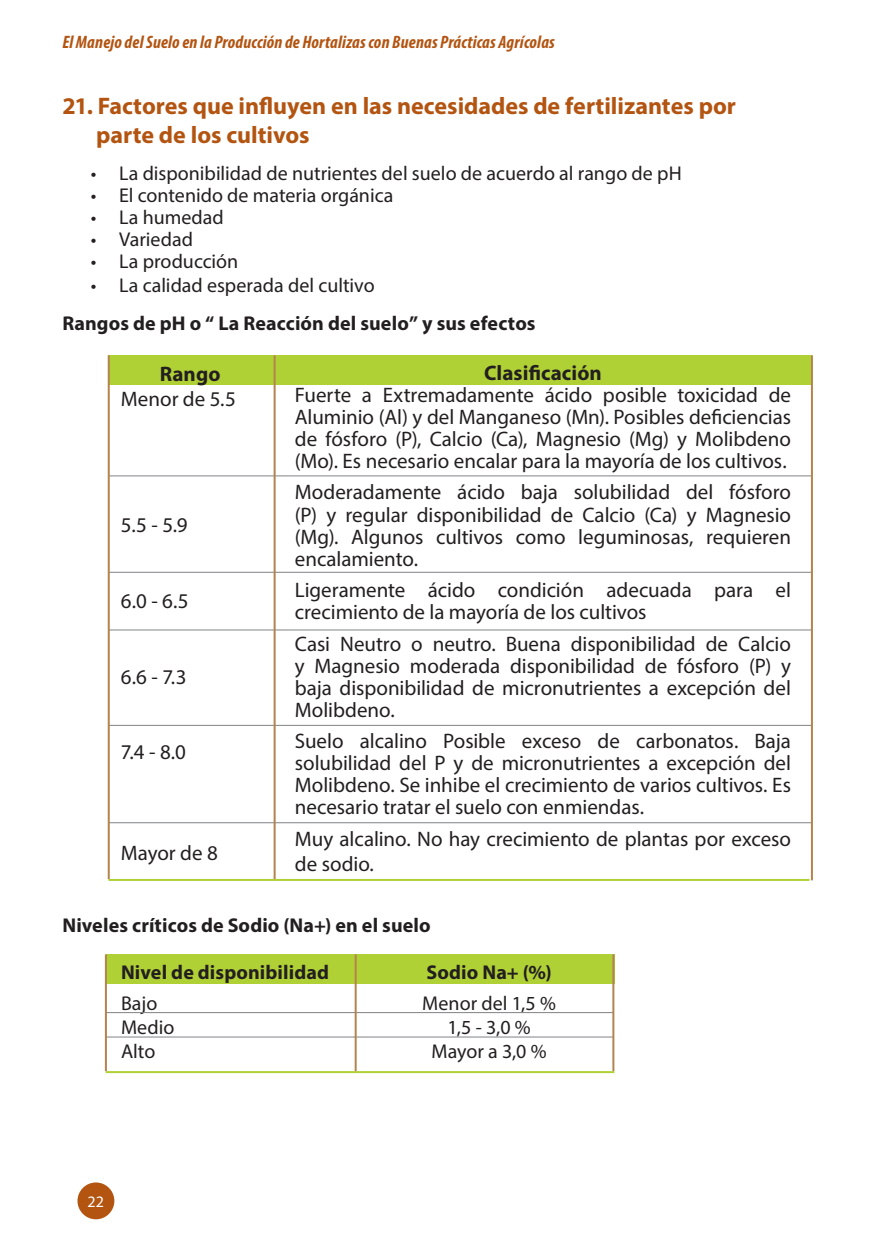
<style>
.page{position:relative;width:896px;height:1236px;background:#fff}
.page>*{position:absolute;margin:0;border:0;box-sizing:border-box;transform-origin:0 0}
.t1{font:700 24px/28.8px "Myriad Pro";color:#b35411}
.t2{font:21px/22px "Myriad Pro";letter-spacing:-.005em;color:#231f20;text-align:justify}
.t3{font:700 21px "Myriad Pro";letter-spacing:.005em;color:#231f20}
.t4{font:20px "Myriad Pro";color:#231f20}
.t5{font:700 20px "Myriad Pro";letter-spacing:.005em;color:#231f20}
.t6{font:italic 700 condensed 18px "Myriad Pro";letter-spacing:.01em;color:#b35411}
.t7{font:16px "Myriad Pro";color:#fff}
</style>
<div class="page">
<div style="left:77px;top:1182px;width:37px;height:37px;background:#b35411;border-radius:50%"></div>
<div style="left:109px;top:355px;width:703px;height:30px;background:#b0d136"></div>
<hr style="left:108px;top:879px;width:701px;height:2px;background:#b0d136">
<hr style="left:108px;top:572px;width:704px;height:1px;background:#808285">
<hr style="left:108px;top:725px;width:704px;height:1px;background:#808285">
<hr style="left:108px;top:822px;width:704px;height:1px;background:#808285">
<hr style="left:108px;top:629px;width:704px;height:1px;background:#808285">
<hr style="left:108px;top:475px;width:703px;height:1px;background:#808285">
<hr style="left:108px;top:355px;width:2px;height:524px;background:#b4834e">
<hr style="left:274px;top:355px;width:2px;height:524px;background:#b4834e">
<hr style="left:811px;top:355px;width:2px;height:525px;background:#b4834e">
<div style="left:106px;top:954px;width:508px;height:30px;background:#b0d136"></div>
<hr style="left:106px;top:1071px;width:508px;height:2px;background:#b0d136">
<hr style="left:106px;top:1036px;width:508px;height:1px;background:#808285">
<hr style="left:106px;top:1012px;width:507px;height:1px;background:#808285">
<hr style="left:105px;top:954px;width:2px;height:117px;background:#b4834e">
<hr style="left:355px;top:954px;width:2px;height:117px;background:#b4834e">
<hr style="left:612px;top:954px;width:2px;height:117px;background:#b4834e">
<p class="t6" style="left:62px;top:31px;width:494px">El Manejo del Suelo en la Producción de Hortalizas con Buenas Prácticas Agrícolas</p>
<p class="t1" style="left:96px;top:91px;width:641px;text-indent:-34px">21. Factores que influyen en las necesidades de fertilizantes por parte de los cultivos</p>
<p class="t4" style="left:91px;top:161px;width:592px">• La disponibilidad de nutrientes del suelo de acuerdo al rango de pH</p>
<p class="t4" style="left:91px;top:183px;width:304px">• El contenido de materia orgánica</p>
<p class="t4" style="left:91px;top:205px;width:135px">• La humedad</p>
<p class="t4" style="left:91px;top:227px;width:104px">• Variedad</p>
<p class="t4" style="left:91px;top:249px;width:149px">• La producción</p>
<p class="t4" style="left:91px;top:273px;width:285px">• La calidad esperada del cultivo</p>
<p class="t5" style="left:62px;top:310px;width:475px">Rangos de pH o “ La Reacción del suelo” y sus efectos</p>
<p class="t3" style="left:160px;top:360px;width:62px">Rango</p>
<p class="t2" style="left:121px;top:388px;width:116px">Menor de 5.5</p>
<p class="t3" style="left:484px;top:359px;width:119px">Clasificación</p>
<p class="t2" style="left:295px;top:383px;width:498px">Fuerte a Extremadamente ácido posible toxicidad de Aluminio (Al) y del Manganeso (Mn). Posibles deficiencias de fósforo (P), Calcio (Ca), Magnesio (Mg) y Molibdeno (Mo). Es necesario encalar para la mayoría de los cultivos.</p>
<p class="t2" style="left:295px;top:481px;width:498px">Moderadamente ácido baja solubilidad del fósforo (P) y regular disponibilidad de Calcio (Ca) y Magnesio (Mg). Algunos cultivos como leguminosas, requieren encalamiento.</p>
<p class="t2" style="left:295px;top:579px;width:498px">Ligeramente ácido condición adecuada para el crecimiento de la mayoría de los cultivos</p>
<p class="t2" style="left:295px;top:632px;width:498px">Casi Neutro o neutro. Buena disponibilidad de Calcio y Magnesio moderada disponibilidad de fósforo (P) y baja disponibilidad de micronutrientes a excepción del Molibdeno.</p>
<p class="t2" style="left:295px;top:730px;width:498px">Suelo alcalino Posible exceso de carbonatos. Baja solubilidad del P y de micronutrientes a excepción del Molibdeno. Se inhibe el crecimiento de varios cultivos. Es necesario tratar el suelo con enmiendas.</p>
<p class="t2" style="left:295px;top:826px;width:497px;line-height:25.2px">Muy alcalino. No hay crecimiento de plantas por exceso de sodio.</p>
<p class="t2" style="left:121px;top:514px;width:68px">5.5 - 5.9</p>
<p class="t2" style="left:121px;top:590px;width:69px">6.0 - 6.5</p>
<p class="t2" style="left:121px;top:665px;width:67px">6.6 - 7.3</p>
<p class="t2" style="left:121px;top:741px;width:67px">7.4 - 8.0</p>
<p class="t2" style="left:121px;top:842px;width:98px">Mayor de 8</p>
<p class="t5" style="left:62px;top:912px;width:370px">Niveles críticos de Sodio (Na+) en el suelo</p>
<p class="t5" style="left:121px;top:959px;width:210px">Nivel de disponibilidad</p>
<p class="t5" style="left:426px;top:959px;width:127px">Sodio Na+ (%)</p>
<p class="t4" style="left:121px;top:991px;width:38px">Bajo</p>
<p class="t4" style="left:422px;top:991px;width:135px">Menor del 1,5 %</p>
<p class="t4" style="left:121px;top:1015px;width:55px">Medio</p>
<p class="t4" style="left:447px;top:1015px;width:85px">1,5 - 3,0 %</p>
<p class="t4" style="left:121px;top:1039px;width:36px">Alto</p>
<p class="t4" style="left:431px;top:1039px;width:117px">Mayor a 3,0 %</p>
<p class="t7" style="left:88px;top:1191px;width:18px">22</p>
</div>
